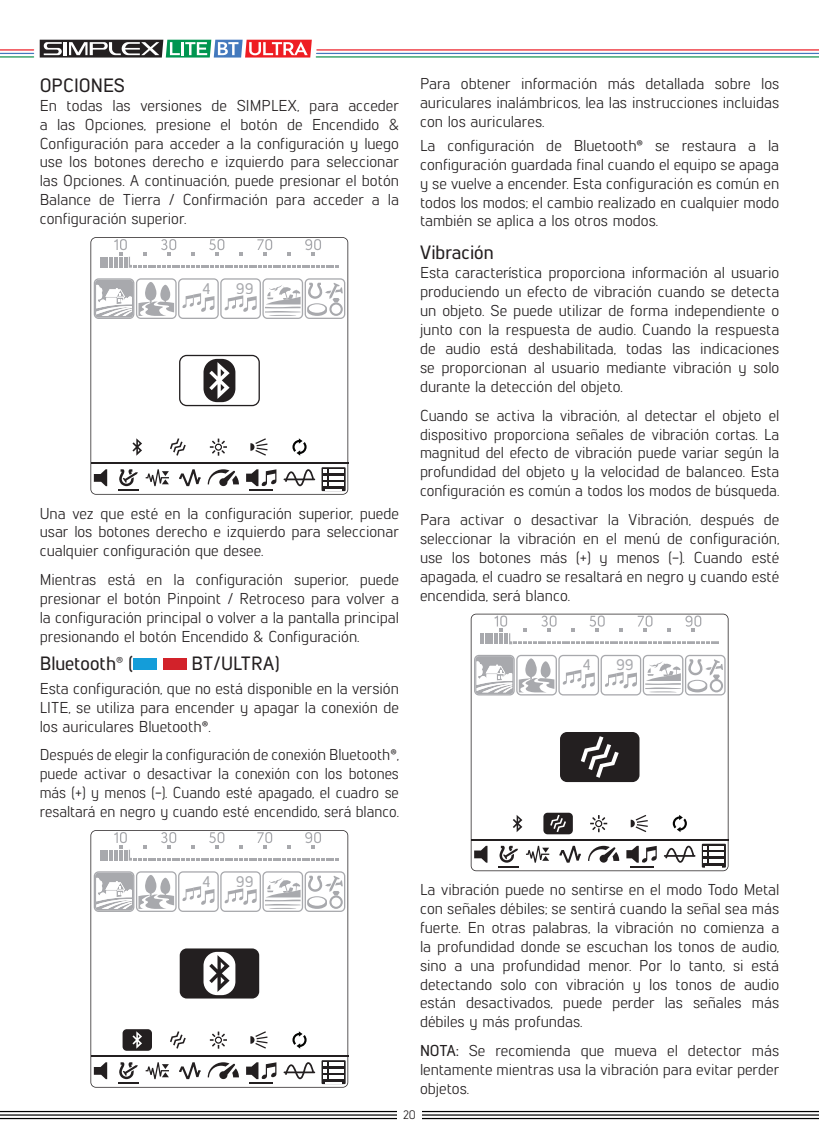
<style>
.page{position:relative;width:819px;height:1141px;background:#fff}
.page>*{position:absolute;margin:0;border:0;box-sizing:border-box;transform-origin:0 0}
.t1{font:500 19.25px "Lintel";color:#231f20}
.t2{font:15.75px/18.9px "Lintel";color:#231f20;text-align:justify}
.t3{font:500 15.4px "Lintel";color:#a8a9ad}
.t4{font:12.25px "Lintel";color:#231f20}
.s1{font-family:"Myriad Pro";font-weight:300;font-stretch:condensed}
.s2{font-family:"Myriad Pro"}
.s3{font-weight:500}
</style>
<div class="page">
<hr style="left:0;top:1118px;width:819px;height:1px;background:#000">
<hr style="left:0;top:1111px;width:819px;height:1px;background:#000">
<hr style="left:0;top:1114px;width:819px;height:2px;background:#000">
<hr style="left:316px;top:56px;width:503px;height:2px;background:#14924f">
<hr style="left:317px;top:49px;width:502px;height:2px;background:#ec1d25">
<hr style="left:316px;top:53px;width:503px;height:1px;background:#4379bd">
<div style="left:397px;top:1105px;width:24px;height:18px;background:#fff"></div>
<hr style="left:0;top:56px;width:34px;height:2px;background:#14924f">
<hr style="left:0;top:49px;width:34px;height:2px;background:#ec1d25">
<hr style="left:0;top:53px;width:34px;height:1px;background:#4379bd">
<svg style="left:40px;top:40px;width:272px;height:18px"></svg>
<svg style="left:90px;top:237px;width:258px;height:258px"></svg>
<svg style="left:100px;top:257px;width:8px;height:11px"></svg>
<hr style="left:109px;top:257px;width:4px;height:11px;background:#a8a9ad">
<svg style="left:114px;top:239px;width:225px;height:29px"></svg>
<div style="left:122px;top:436px;width:30px;height:22px;background:#fff;border-radius:4px"></div>
<svg style="left:321px;top:467px;width:24px;height:24px"></svg>
<svg style="left:179px;top:469px;width:21px;height:17px"></svg>
<svg style="left:94px;top:469px;width:13px;height:17px"></svg>
<svg style="left:146px;top:469px;width:23px;height:17px"></svg>
<svg style="left:208px;top:469px;width:31px;height:17px"></svg>
<svg style="left:285px;top:469px;width:29px;height:17px"></svg>
<hr style="left:283px;top:479px;width:32px;height:1px;background:#231f20">
<hr style="left:329px;top:469px;width:14px;height:4px;background:#fff">
<hr style="left:329px;top:476px;width:14px;height:3px;background:#fff">
<hr style="left:329px;top:483px;width:14px;height:3px;background:#fff">
<svg style="left:118px;top:469px;width:21px;height:22px"></svg>
<svg style="left:246px;top:469px;width:30px;height:22px"></svg>
<svg style="left:323px;top:469px;width:19px;height:22px"></svg>
<svg style="left:179px;top:355px;width:81px;height:51px"></svg>
<hr style="left:91px;top:462px;width:257px;height:2px;background:#231f20">
<svg style="left:170px;top:438px;width:16px;height:18px"></svg>
<svg style="left:210px;top:439px;width:17px;height:17px"></svg>
<svg style="left:250px;top:438px;width:17px;height:18px"></svg>
<svg style="left:132px;top:438px;width:10px;height:18px"></svg>
<svg style="left:292px;top:438px;width:14px;height:18px"></svg>
<div style="left:133px;top:659px;width:24px;height:11px;background:#149dd9"></div>
<div style="left:163px;top:659px;width:23px;height:11px;background:#d2222a"></div>
<svg style="left:90px;top:830px;width:258px;height:258px"></svg>
<svg style="left:100px;top:850px;width:8px;height:11px"></svg>
<hr style="left:109px;top:850px;width:4px;height:11px;background:#a8a9ad">
<svg style="left:114px;top:832px;width:225px;height:29px"></svg>
<div style="left:122px;top:1029px;width:30px;height:22px;background:#231f20;border-radius:4px"></div>
<div style="left:180px;top:948px;width:79px;height:50px;background:#231f20;border-radius:7px"></div>
<svg style="left:321px;top:1060px;width:24px;height:24px"></svg>
<svg style="left:179px;top:1062px;width:21px;height:17px"></svg>
<svg style="left:94px;top:1062px;width:13px;height:17px"></svg>
<svg style="left:146px;top:1062px;width:23px;height:17px"></svg>
<svg style="left:208px;top:1062px;width:31px;height:17px"></svg>
<svg style="left:285px;top:1062px;width:29px;height:17px"></svg>
<hr style="left:283px;top:1071px;width:32px;height:2px;background:#231f20">
<hr style="left:329px;top:1062px;width:14px;height:4px;background:#fff">
<hr style="left:329px;top:1069px;width:14px;height:3px;background:#fff">
<hr style="left:329px;top:1076px;width:14px;height:3px;background:#fff">
<svg style="left:118px;top:1062px;width:21px;height:22px"></svg>
<svg style="left:246px;top:1062px;width:30px;height:22px"></svg>
<svg style="left:323px;top:1062px;width:19px;height:22px"></svg>
<div style="left:203px;top:952px;width:32px;height:43px;background:#fff;border-radius:14px"></div>
<svg style="left:209px;top:955px;width:21px;height:37px"></svg>
<hr style="left:91px;top:1055px;width:257px;height:2px;background:#231f20">
<svg style="left:170px;top:1031px;width:16px;height:18px"></svg>
<svg style="left:210px;top:1031px;width:17px;height:18px"></svg>
<svg style="left:250px;top:1031px;width:17px;height:18px"></svg>
<svg style="left:132px;top:1031px;width:10px;height:18px"></svg>
<svg style="left:292px;top:1031px;width:14px;height:18px"></svg>
<svg style="left:470px;top:614px;width:258px;height:257px"></svg>
<svg style="left:480px;top:615px;width:240px;height:29px"></svg>
<div style="left:543px;top:813px;width:30px;height:21px;background:#231f20;border-radius:4px"></div>
<div style="left:560px;top:732px;width:79px;height:50px;background:#231f20;border-radius:7px"></div>
<div style="left:701px;top:844px;width:25px;height:24px;background:#231f20"></div>
<svg style="left:559px;top:846px;width:22px;height:17px"></svg>
<svg style="left:474px;top:846px;width:13px;height:17px"></svg>
<svg style="left:499px;top:846px;width:19px;height:17px"></svg>
<svg style="left:526px;top:846px;width:23px;height:17px"></svg>
<svg style="left:588px;top:846px;width:31px;height:17px"></svg>
<svg style="left:626px;top:846px;width:30px;height:17px"></svg>
<svg style="left:665px;top:846px;width:29px;height:17px"></svg>
<hr style="left:663px;top:855px;width:32px;height:2px;background:#231f20">
<hr style="left:709px;top:846px;width:15px;height:3px;background:#fff">
<hr style="left:709px;top:853px;width:15px;height:3px;background:#fff">
<hr style="left:709px;top:859px;width:15px;height:4px;background:#fff">
<hr style="left:498px;top:866px;width:21px;height:2px;background:#231f20">
<hr style="left:629px;top:866px;width:24px;height:2px;background:#231f20">
<svg style="left:703px;top:846px;width:19px;height:22px"></svg>
<hr style="left:471px;top:839px;width:257px;height:1px;background:#231f20">
<svg style="left:550px;top:815px;width:16px;height:17px"></svg>
<svg style="left:580px;top:736px;width:38px;height:42px"></svg>
<svg style="left:590px;top:815px;width:17px;height:17px"></svg>
<svg style="left:630px;top:815px;width:17px;height:17px"></svg>
<svg style="left:512px;top:815px;width:10px;height:17px"></svg>
<svg style="left:672px;top:815px;width:14px;height:17px"></svg>
<p class="t1" style="left:40px;top:72px;width:87px">OPCIONES</p>
<p class="t2" style="left:40px;top:95px;width:361px">En todas las versiones de SIMPLEX, para acceder a las Opciones, presione el botón de Encendido &amp; Configuración para acceder a la configuración y luego use los botones derecho e izquierdo para seleccionar las Opciones. A continuación, puede presionar el botón Balance de Tierra / Confirmación para acceder a la configuración superior.</p>
<p class="t3" style="left:202px;top:278px;width:9px">4</p>
<p class="t3" style="left:236px;top:278px;width:19px">99</p>
<p class="t2" style="left:40px;top:503px;width:361px">Una vez que esté en la configuración superior, puede usar los botones derecho e izquierdo para seleccionar cualquier configuración que desee.</p>
<p class="t2" style="left:40px;top:569px;width:361px">Mientras está en la configuración superior, puede presionar el botón Pinpoint / Retroceso para volver a la configuración principal o volver a la pantalla principal presionando el botón Encendido &amp; Configuración.</p>
<p class="t1" style="left:40px;top:650px;width:95px">Bluetooth<span class="s1">®</span> (</p>
<p class="t1" style="left:191px;top:650px;width:89px">BT/ULTRA)</p>
<p class="t2" style="left:40px;top:678px;width:361px">Esta configuración, que no está disponible en la versión LITE, se utiliza para encender y apagar la conexión de los auriculares Bluetooth<span class="s2">®</span>.</p>
<p class="t2" style="left:40px;top:745px;width:361px">Después de elegir la configuración de conexión Bluetooth<span class="s2">®</span>, puede activar o desactivar la conexión con los botones más (+) y menos (-). Cuando esté apagado, el cuadro se resaltará en negro y cuando esté encendido, será blanco.</p>
<p class="t2" style="left:420px;top:73px;width:361px">Para obtener información más detallada sobre los auriculares inalámbricos, lea las instrucciones incluidas con los auriculares.</p>
<p class="t2" style="left:420px;top:135px;width:361px">La configuración de Bluetooth<span class="s2">®</span> se restaura a la configuración guardada final cuando el equipo se apaga y se vuelve a encender. Esta configuración es común en todos los modos; el cambio realizado en cualquier modo también se aplica a los otros modos.</p>
<p class="t1" style="left:420px;top:239px;width:75px">Vibración</p>
<p class="t2" style="left:420px;top:263px;width:361px">Esta característica proporciona información al usuario produciendo un efecto de vibración cuando se detecta un objeto. Se puede utilizar de forma independiente o junto con la respuesta de audio. Cuando la respuesta de audio está deshabilitada, todas las indicaciones se proporcionan al usuario mediante vibración y solo durante la detección del objeto.</p>
<p class="t2" style="left:420px;top:405px;width:361px">Cuando se activa la vibración, al detectar el objeto el dispositivo proporciona señales de vibración cortas. La magnitud del efecto de vibración puede variar según la profundidad del objeto y la velocidad de balanceo. Esta configuración es común a todos los modos de búsqueda.</p>
<p class="t2" style="left:420px;top:509px;width:361px">Para activar o desactivar la Vibración, después de seleccionar la vibración en el menú de configuración, use los botones más (+) y menos (-). Cuando esté apagada, el cuadro se resaltará en negro y cuando esté encendida, será blanco.</p>
<p class="t3" style="left:582px;top:654px;width:9px">4</p>
<p class="t3" style="left:616px;top:654px;width:19px">99</p>
<p class="t3" style="left:202px;top:871px;width:9px">4</p>
<p class="t3" style="left:236px;top:871px;width:19px">99</p>
<p class="t2" style="left:420px;top:879px;width:361px">La vibración puede no sentirse en el modo Todo Metal con señales débiles; se sentirá cuando la señal sea más fuerte. En otras palabras, la vibración no comienza a la profundidad donde se escuchan los tonos de audio, sino a una profundidad menor. Por lo tanto, si está detectando solo con vibración y los tonos de audio están desactivados, puede perder las señales más débiles y más profundas.</p>
<p class="t2" style="left:420px;top:1040px;width:361px"><span class="s3">NOTA:</span> Se recomienda que mueva el detector más lentamente mientras usa la vibración para evitar perder objetos.</p>
<p class="t4" style="left:403px;top:1107px;width:14px">20</p>
</div>
